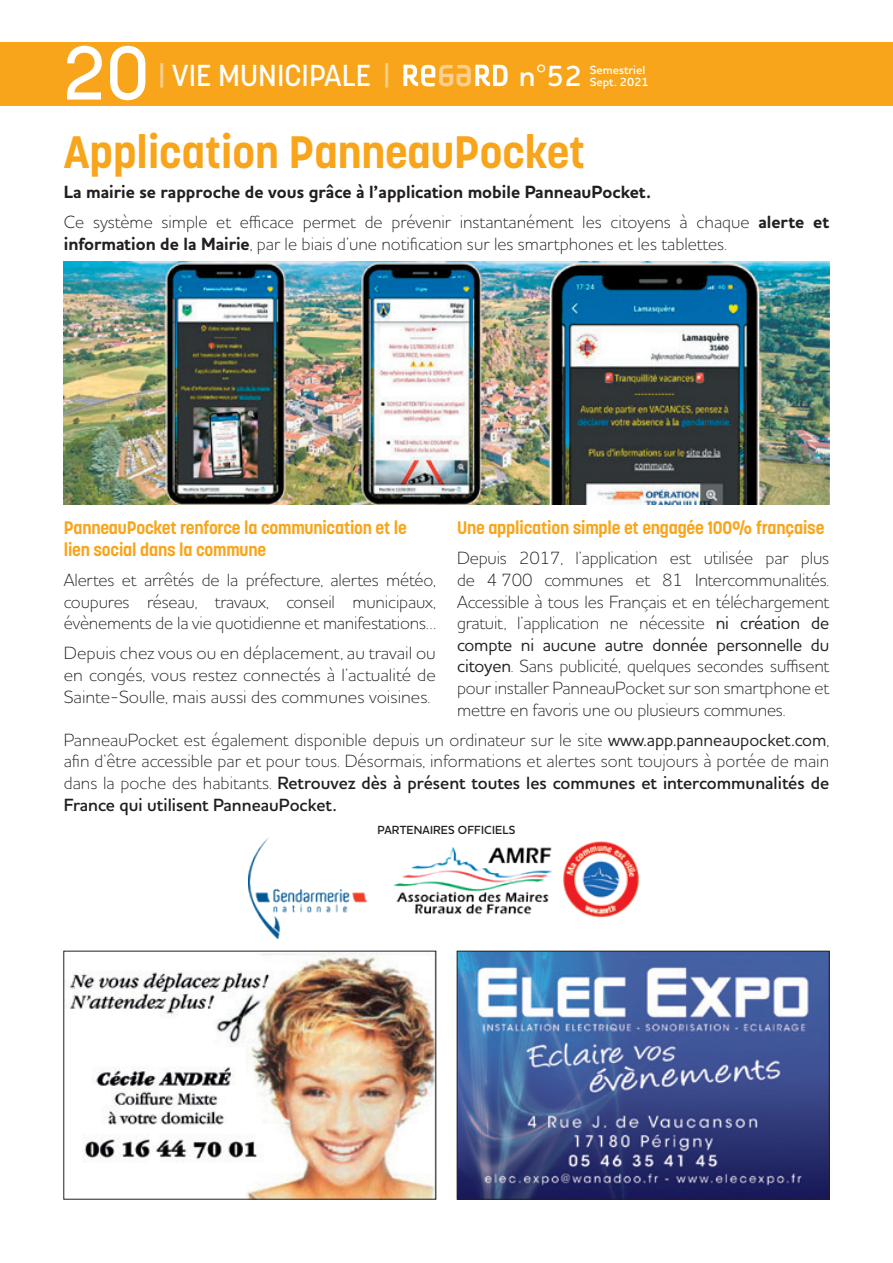
<style>
.page{position:relative;width:893px;height:1263px;background:#fff}
.page>*{position:absolute;margin:0;border:0;box-sizing:border-box;transform-origin:0 0}
.t1{font:500 75px "Korolev";color:#fff}
.t2{font:700 45px "Korolev";color:#f9a51b}
.t3{font:500 30px "Korolev";color:#fff}
.t4{font:600 29.55px "Houschka Pro";color:#fff}
.t5{font:300 18px/21.6px "Houschka Pro";color:#231f20;text-align:justify}
.t6{font:700 18px/21.6px "Korolev";letter-spacing:-.01em;color:#f9a51b}
.t7{font:600 12px "Houschka Pro";letter-spacing:.015em;color:#231f20}
.t8{font:600 12px/12px "Houschka Pro";color:#fff}
.s1{color:#fdcf8c}
.s2{font-weight:700}
.s3{font-weight:500}
.s4{font-weight:600}
</style>
<div class="page">
<div style="left:0;top:43px;width:893px;height:63px;background:#f9a51b"></div>
<svg style="left:403px;top:65px;width:105px;height:21px"></svg>
<img style="left:64px;top:262px;width:765px;height:242px">
<img style="left:249px;top:837px;width:117px;height:101px">
<img style="left:393px;top:841px;width:246px;height:77px">
<img style="left:66px;top:953px;width:368px;height:244px">
<img style="left:459px;top:953px;width:369px;height:244px">
<div style="left:457px;top:951px;width:373px;height:248px;border:1px solid #231f20"></div>
<h1 class="t1" style="left:64px;top:26px;width:87px">20</h1>
<h3 class="t3" style="left:158px;top:57px;width:233px"><span class="s1">|</span> VIE MUNICIPALE <span class="s1">|</span></h3>
<h3 class="t4" style="left:519px;top:57px;width:65px">n°52</h3>
<p class="t8" style="left:590px;top:64px;width:60px">Semestriel<br>Sept. 2021</p>
<h2 class="t2" style="left:64px;top:124px;width:523px">Application PanneauPocket</h2>
<p class="t5" style="left:64px;top:176px;width:767px;line-height:30.2px"><span class="s2">La mairie se rapproche de vous grâce à l’application mobile PanneauPocket.<br></span>Ce système simple et efficace permet de prévenir instantanément les citoyens à chaque <span class="s2">alerte et</span></p>
<p class="t5" style="left:64px;top:232px;width:665px"><span class="s2">information de la Mairie</span>, par le biais d’une notification sur les smartphones et les tablettes.</p>
<p class="t6" style="left:64px;top:517px;width:345px">PanneauPocket renforce la communication et le lien social dans la commune</p>
<p class="t5" style="left:64px;top:569px;width:374px">Alertes et arrêtés de la préfecture, alertes météo, coupures réseau, travaux, conseil municipaux, évènements de la vie quotidienne et manifestations…</p>
<p class="t5" style="left:64px;top:642px;width:374px">Depuis chez vous ou en déplacement, au travail ou en congés, vous restez connectés à l’actualité de Sainte-Soulle, mais aussi des communes voisines.</p>
<p class="t6" style="left:457px;top:517px;width:369px">Une application simple et engagée 100% française</p>
<p class="t5" style="left:457px;top:547px;width:374px">Depuis 2017, l’application est utilisée par plus de 4 700 communes et 81 Intercommunalités.<br>Accessible à tous les Français et en téléchargement gratuit, l’application ne nécessite <span class="s3">ni création de compte ni aucune autre donnée personnelle du citoyen</span>. Sans publicité, quelques secondes suffisent pour installer PanneauPocket sur son smartphone et mettre en favoris une ou plusieurs communes.</p>
<p class="t5" style="left:64px;top:728px;width:767px">PanneauPocket est également disponible depuis un ordinateur sur le site <span class="s3">www.app.panneaupocket.com</span>, afin d’être accessible par et pour tous. Désormais, informations et alertes sont toujours à portée de main dans la poche des habitants. <span class="s4">Retrouvez dès à présent toutes les communes et intercommunalités de France qui utilisent PanneauPocket.</span></p>
<p class="t7" style="left:378px;top:822px;width:139px">PARTENAIRES OFFICIELS</p>
</div>
